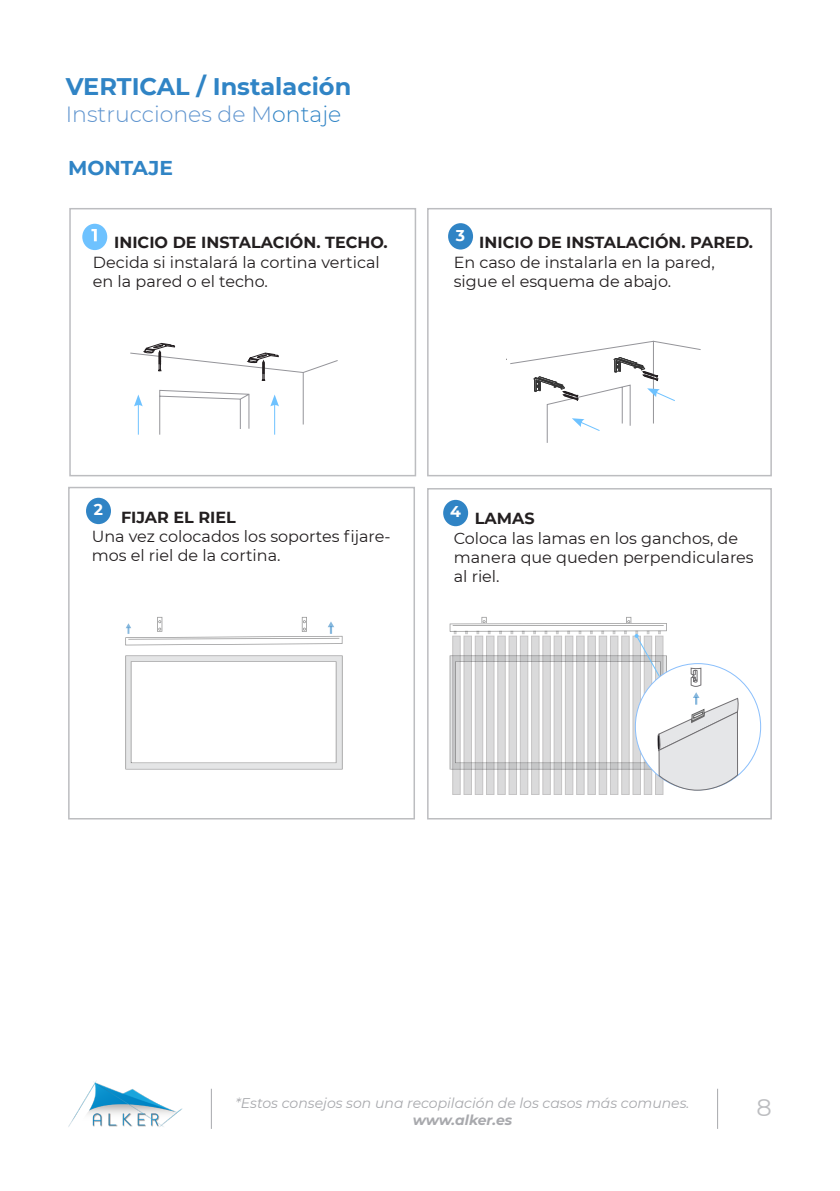
<style>
.page{position:relative;width:840px;height:1191px;background:#fff}
.page>*{position:absolute;margin:0;border:0;box-sizing:border-box;transform-origin:0 0}
.Estilo_de_párrafo_3{font:700 24px "Montserrat";color:#3084c5}
.t1{font:24px "Montserrat";color:#bcbdc0}
.Estilo_de_párrafo_3-2{font:300 22px "Montserrat";color:#6095cf}
.Título__texto_explic{font:700 20px "Montserrat";color:#3084c5}
.Texto_explicativo{font:16px/19.2px "Montserrat";color:#231f20}
.Texto_explicativo-2{font:700 16px "Montserrat";color:#231f20}
.Texto_explicativo-3{font:700 15.6px "Montserrat";color:#fff}
.t2{font:italic 14px "Montserrat";color:#a8a9ad}
.t3{font:italic 700 14px "Montserrat";color:#a8a9ad}
.s1{color:#3084c5}
.s2{font-weight:700}
</style>
<div class="page">
<img style="left:68px;top:1080px;width:115px;height:47px">
<hr style="left:211px;top:1088px;width:1px;height:40px;background:#a8a9ad">
<hr style="left:716px;top:1088px;width:1px;height:40px;background:#a8a9ad">
<div style="left:69px;top:208px;width:347px;height:268px;border:2px solid #bcbdc0"></div>
<div style="left:427px;top:208px;width:344px;height:268px;border:2px solid #bcbdc0"></div>
<div style="left:68px;top:487px;width:347px;height:332px;border:2px solid #bcbdc0"></div>
<div style="left:427px;top:488px;width:344px;height:331px;border:2px solid #bcbdc0"></div>
<div style="left:82px;top:224px;width:25px;height:26px;background:#6ec2ff;border-radius:50%"></div>
<div style="left:448px;top:223px;width:25px;height:26px;background:#3084c5;border-radius:50%"></div>
<div style="left:86px;top:498px;width:25px;height:26px;background:#3084c5;border-radius:50%"></div>
<div style="left:443px;top:500px;width:25px;height:26px;background:#3084c5;border-radius:50%"></div>
<svg style="left:91px;top:229px;width:6px;height:12px"></svg>
<svg style="left:130px;top:343px;width:208px;height:92px"></svg>
<svg style="left:506px;top:341px;width:194px;height:102px"></svg>
<svg style="left:125px;top:617px;width:217px;height:28px"></svg>
<svg style="left:125px;top:655px;width:217px;height:114px"></svg>
<div style="left:452px;top:635px;width:8px;height:160px;background:#dadadb"></div>
<div style="left:463px;top:635px;width:8px;height:160px;background:#dadadb"></div>
<svg style="left:474px;top:635px;width:9px;height:160px"></svg>
<svg style="left:485px;top:635px;width:9px;height:160px"></svg>
<div style="left:497px;top:635px;width:8px;height:160px;background:#dadadb"></div>
<div style="left:508px;top:635px;width:8px;height:160px;background:#dadadb"></div>
<svg style="left:519px;top:635px;width:9px;height:160px"></svg>
<svg style="left:530px;top:635px;width:9px;height:160px"></svg>
<div style="left:542px;top:635px;width:8px;height:160px;background:#dadadb"></div>
<svg style="left:553px;top:635px;width:8px;height:160px"></svg>
<svg style="left:564px;top:635px;width:9px;height:160px"></svg>
<div style="left:576px;top:635px;width:8px;height:160px;background:#dadadb"></div>
<div style="left:587px;top:635px;width:8px;height:160px;background:#dadadb"></div>
<svg style="left:598px;top:635px;width:8px;height:160px"></svg>
<svg style="left:609px;top:635px;width:9px;height:160px"></svg>
<div style="left:621px;top:635px;width:8px;height:160px;background:#dadadb"></div>
<div style="left:632px;top:635px;width:8px;height:160px;background:#dadadb"></div>
<svg style="left:643px;top:635px;width:8px;height:160px"></svg>
<svg style="left:654px;top:635px;width:9px;height:160px"></svg>
<svg style="left:449px;top:617px;width:289px;height:173px"></svg>
<p class="Estilo_de_párrafo_3" style="left:66px;top:70px;width:287px">VERTICAL / Instalación</p>
<p class="Estilo_de_párrafo_3-2" style="left:66px;top:99px;width:277px">Instrucciones de M<span class="s1">ontaje</span></p>
<p class="Título__texto_explic" style="left:68px;top:154px;width:106px">MONTAJE</p>
<p class="Texto_explicativo-2" style="left:114px;top:231px;width:275px">INICIO DE INSTALACIÓN. TECHO.</p>
<p class="Texto_explicativo" style="left:93px;top:252px;width:288px">Decida si instalará la cortina vertical en la pared o el techo.</p>
<p class="Texto_explicativo-3" style="left:455px;top:224px;width:11px">3</p>
<p class="Texto_explicativo" style="left:453px;top:232px;width:301px;text-indent:25px"><span class="s2">INICIO DE INSTALACIÓN. PARED.<br></span>En caso de instalarla en la pared, sigue el esquema de abajo.</p>
<p class="Texto_explicativo-3" style="left:94px;top:498px;width:11px">2</p>
<p class="Texto_explicativo-3" style="left:450px;top:500px;width:12px">4</p>
<p class="Texto_explicativo" style="left:92px;top:507px;width:300px;text-indent:29px"><span class="s2">FIJAR EL RIEL<br></span>Una vez colocados los soportes fijare&shy;mos el riel de la cortina.</p>
<p class="Texto_explicativo" style="left:453px;top:508px;width:301px;text-indent:21px"><span class="s2">LAMAS<br></span>Coloca las lamas en los ganchos, de manera que queden perpendiculares al riel.</p>
<p class="t2" style="left:235px;top:1093px;width:455px">*Estos consejos son una recopilación de los casos más comunes.</p>
<p class="t3" style="left:412px;top:1109px;width:101px">www.alker.es</p>
<h1 class="t1" style="left:756px;top:1091px;width:17px">8</h1>
</div>
